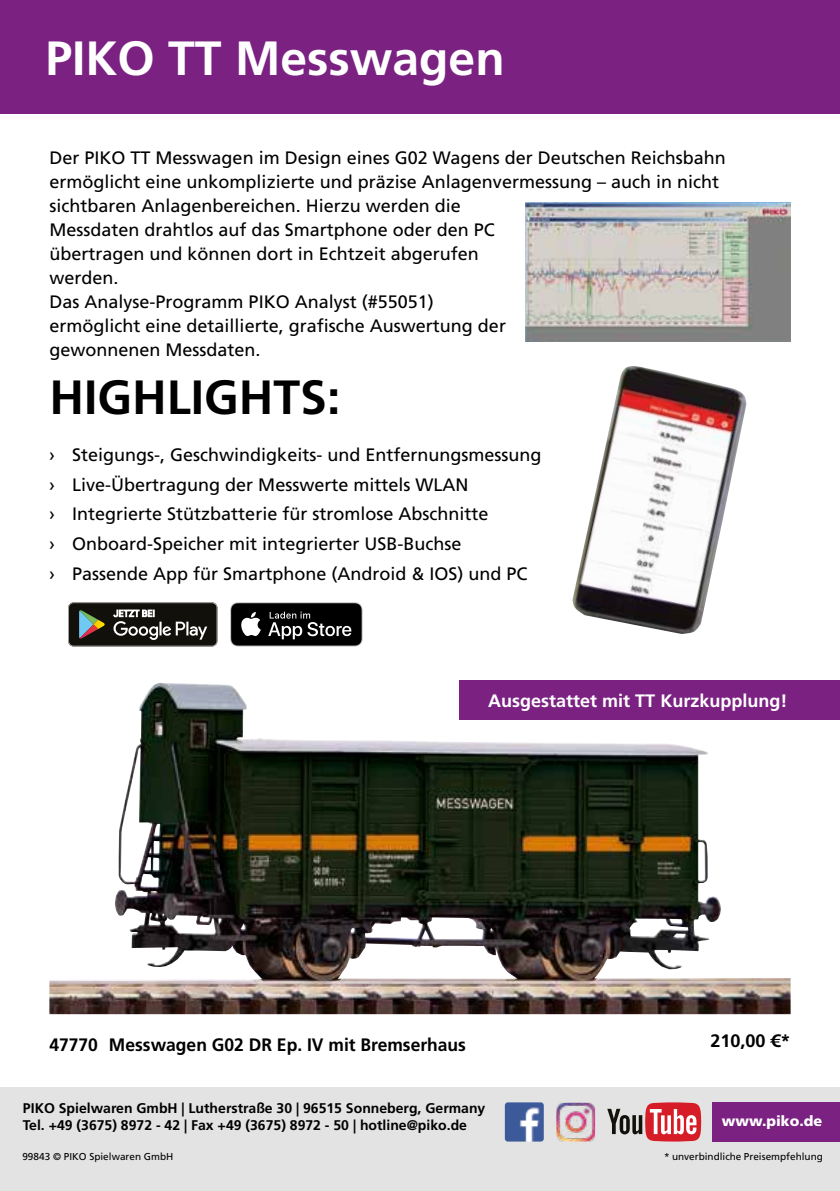
<style>
.page{position:relative;width:840px;height:1191px;background:#fff}
.page>*{position:absolute;margin:0;border:0;box-sizing:border-box;transform-origin:0 0}
.t1{font:700 48px "Frutiger LT Std";color:#fff}
.t2{font:700 48px "Frutiger LT Std";color:#000}
.t3{font:18px/24px "Frutiger LT Std";color:#000}
.t4{font:700 18px "Frutiger LT Std";color:#000}
.t5{font:700 18px "Frutiger LT Std";color:#fff}
.t6{font:900 14.4px "Frutiger LT Std";color:#fff}
.t7{font:700 14px/16.8px "Frutiger LT Std";color:#000}
.t8{font:10px "Frutiger LT Std";color:#000}
</style>
<div class="page">
<div style="left:0;top:0;width:839px;height:113px;background:#7a2182"></div>
<div style="left:459px;top:680px;width:380px;height:40px;background:#7a2182"></div>
<div style="left:0;top:1087px;width:839px;height:104px;background:#e3e3e3"></div>
<div style="left:711px;top:1102px;width:128px;height:39px;background:#7a2182"></div>
<img style="left:556px;top:1102px;width:38px;height:39px">
<img style="left:504px;top:1102px;width:39px;height:39px">
<svg style="left:607px;top:1102px;width:93px;height:39px"></svg>
<img style="left:572px;top:366px;width:174px;height:268px">
<img style="left:525px;top:202px;width:265px;height:139px">
<img style="left:49px;top:682px;width:741px;height:332px">
<svg style="left:68px;top:602px;width:149px;height:44px;background:#3a3a34"></svg>
<svg style="left:230px;top:602px;width:132px;height:44px;background:#2e2e2e"></svg>
<h1 class="t1" style="left:45px;top:30px;width:460px">PIKO TT Messwagen</h1>
<p class="t3" style="left:49px;top:146px;width:677px">Der PIKO TT Messwagen im Design eines G02 Wagens der Deutschen Reichsbahn ermöglicht eine unkomplizierte und präzise Anlagenvermessung – auch in nicht sichtbaren Anlagenbereichen. Hierzu werden die<br>Messdaten drahtlos auf das Smartphone oder den PC<br>übertragen und können dort in Echtzeit abgerufen<br>werden.<br>Das Analyse-Programm PIKO Analyst (#55051)<br>ermöglicht eine detaillierte, grafische Auswertung der<br>gewonnenen Messdaten.</p>
<h1 class="t2" style="left:49px;top:369px;width:292px">HIGHLIGHTS:</h1>
<p class="t3" style="left:49px;top:440px;width:493px;line-height:29.6px">› Steigungs-, Geschwindigkeits- und Entfernungsmessung › Live-Übertragung der Messwerte mittels WLAN<br>› Integrierte Stützbatterie für stromlose Abschnitte<br>› Onboard-Speicher mit integrierter USB-Buchse<br>› Passende App für Smartphone (Android &amp; IOS) und PC</p>
<p class="t5" style="left:488px;top:690px;width:301px">Ausgestattet mit TT Kurzkupplung!</p>
<p class="t4" style="left:49px;top:1034px;width:418px">47770 Messwagen G02 DR Ep. IV mit Bremserhaus</p>
<p class="t4" style="left:710px;top:1030px;width:82px">210,00 €*</p>
<p class="t7" style="left:23px;top:1099px;width:463px">PIKO Spielwaren GmbH | Lutherstraße 30 | 96515 Sonneberg, Germany<br>Tel. +49 (3675) 8972 - 42 | Fax +49 (3675) 8972 - 50 | hotline@piko.de</p>
<p class="t8" style="left:22px;top:1150px;width:152px">99843 © PIKO Spielwaren GmbH</p>
<p class="t8" style="left:663px;top:1150px;width:160px">* unverbindliche Preisempfehlung</p>
<p class="t6" style="left:721px;top:1112px;width:102px">www.piko.de</p>
</div>
